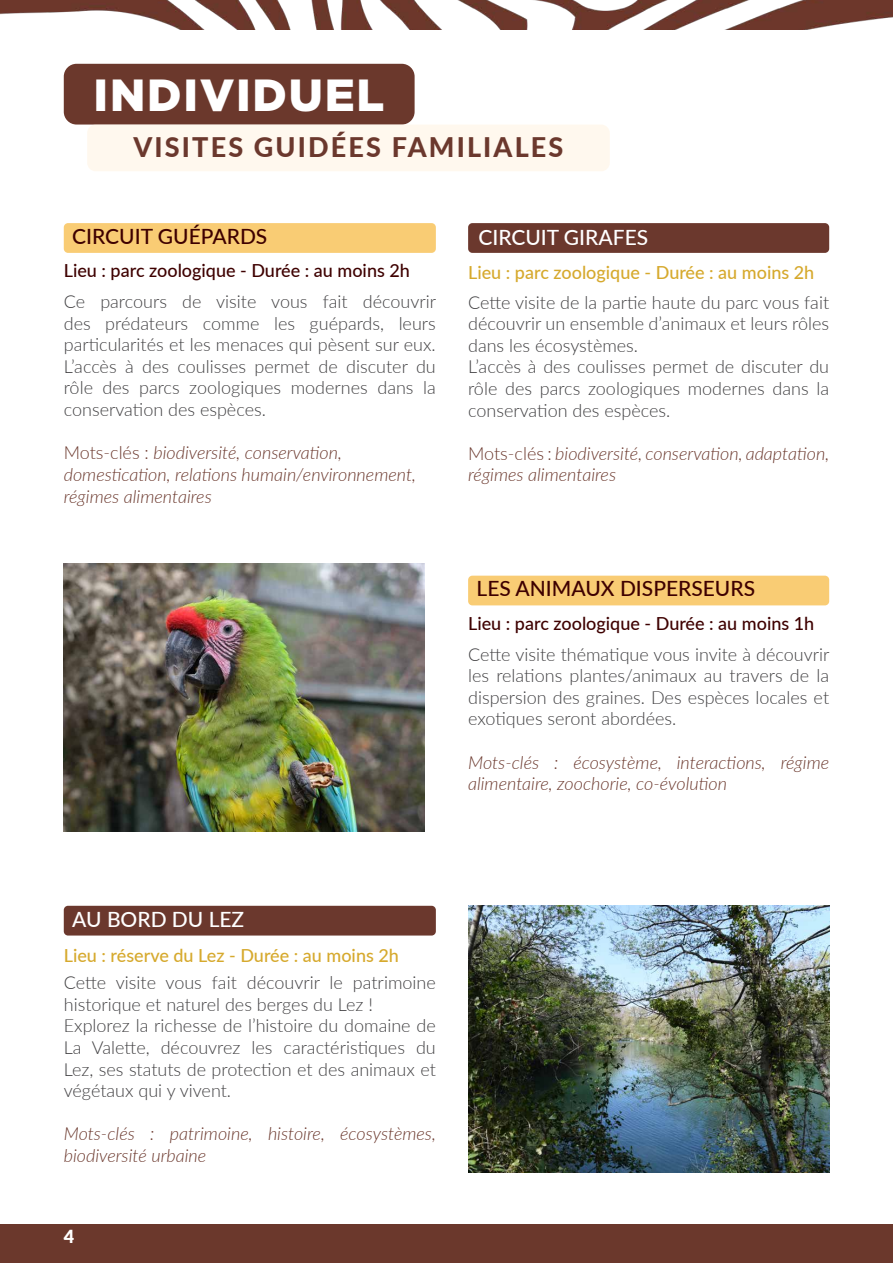
<style>
.page{position:relative;width:893px;height:1263px;background:#fff}
.page>*{position:absolute;margin:0;border:0;box-sizing:border-box;transform-origin:0 0}
.Titre{font:900 45px "Gotham";letter-spacing:.04em;color:#fff}
.Sous-titre_-_Centrer{font:800 27px "Lato";letter-spacing:.08em;color:#6b382d}
.t1{font:500 21px "Lato";color:#3e0000}
.t2{font:500 21px "Lato";color:#fff}
.t3{font:300 18px/21.6px "Lato";color:#414042;text-align:justify}
.t4{font:italic 300 18px/21.6px "Lato";color:#6b382d}
.t5{font:500 18px "Lato";color:#3e0000}
.t6{font:500 18px "Lato";color:#d6a92d}
.t7{font:900 18px "Lato";color:#fff}
.s1{font-style:normal}
</style>
<div class="page">
<img style="left:468px;top:906px;width:361px;height:267px">
<div style="left:0;top:1224px;width:893px;height:39px;background:#6b382c"></div>
<img style="left:0;top:0;width:893px;height:29px">
<div style="left:64px;top:64px;width:351px;height:61px;background:#6b382c;border-radius:13px"></div>
<div style="left:87px;top:125px;width:523px;height:46px;background:#fff8ee;border-radius:9px"></div>
<div style="left:64px;top:223px;width:372px;height:30px;background:#f9cc74;border-radius:4px"></div>
<div style="left:468px;top:223px;width:361px;height:30px;background:#6b382d;border-radius:4px"></div>
<div style="left:468px;top:576px;width:361px;height:29px;background:#f9cc74;border-radius:4px"></div>
<img style="left:64px;top:564px;width:361px;height:267px">
<div style="left:64px;top:906px;width:372px;height:29px;background:#6b382d;border-radius:4px"></div>
<p class="Titre" style="left:94px;top:64px;width:292px">INDIVIDUEL</p>
<p class="Sous-titre_-_Centrer" style="left:133px;top:127px;width:432px">VISITES GUIDÉES FAMILIALES</p>
<p class="t1" style="left:72px;top:221px;width:197px">CIRCUIT GUÉPARDS</p>
<p class="t2" style="left:478px;top:222px;width:171px">CIRCUIT GIRAFES</p>
<p class="t5" style="left:64px;top:258px;width:348px">Lieu : parc zoologique - Durée : au moins 2h</p>
<p class="t6" style="left:468px;top:259px;width:348px">Lieu : parc zoologique - Durée : au moins 2h</p>
<p class="t3" style="left:64px;top:290px;width:374px">Ce parcours de visite vous fait découvrir des prédateurs comme les guépards, leurs particularités et les menaces qui pèsent sur eux.<br>L’accès à des coulisses permet de discuter du rôle des parcs zoologiques modernes dans la conservation des espèces.</p>
<p class="t4" style="left:64px;top:441px;width:354px"><span class="s1">Mots-clés :</span> biodiversité, conservation, domestication, relations humain/environnement, régimes alimentaires</p>
<p class="t3" style="left:468px;top:291px;width:363px">Cette visite de la partie haute du parc vous fait découvrir un ensemble d’animaux et leurs rôles dans les écosystèmes.</p>
<p class="t3" style="left:468px;top:355px;width:363px">L’accès à des coulisses permet de discuter du rôle des parcs zoologiques modernes dans la conservation des espèces.</p>
<p class="t4" style="left:468px;top:442px;width:363px"><span class="s1">Mots-clés :</span> biodiversité, conservation, adaptation, régimes alimentaires</p>
<p class="t1" style="left:477px;top:574px;width:280px">LES ANIMAUX DISPERSEURS</p>
<p class="t5" style="left:468px;top:610px;width:348px">Lieu : parc zoologique - Durée : au moins 1h</p>
<p class="t3" style="left:468px;top:643px;width:363px">Cette visite thématique vous invite à découvrir les relations plantes/animaux au travers de la dispersion des graines. Des espèces locales et exotiques seront abordées.</p>
<p class="t4" style="left:468px;top:751px;width:363px">Mots-clés : écosystème, interactions, régime alimentaire, zoochorie, co-évolution</p>
<p class="t2" style="left:72px;top:904px;width:174px">AU BORD DU LEZ</p>
<p class="t6" style="left:64px;top:942px;width:337px">Lieu : réserve du Lez - Durée : au moins 2h</p>
<p class="t3" style="left:64px;top:971px;width:373px">Cette visite vous fait découvrir le patrimoine historique et naturel des berges du Lez !</p>
<p class="t3" style="left:64px;top:1014px;width:374px">Explorez la richesse de l’histoire du domaine de La Valette, découvrez les caractéristiques du Lez, ses statuts de protection et des animaux et végétaux qui y vivent.</p>
<p class="t4" style="left:64px;top:1122px;width:374px">Mots-clés : patrimoine, histoire, écosystèmes, biodiversité urbaine</p>
<p class="t7" style="left:64px;top:1223px;width:12px">4</p>
</div>
